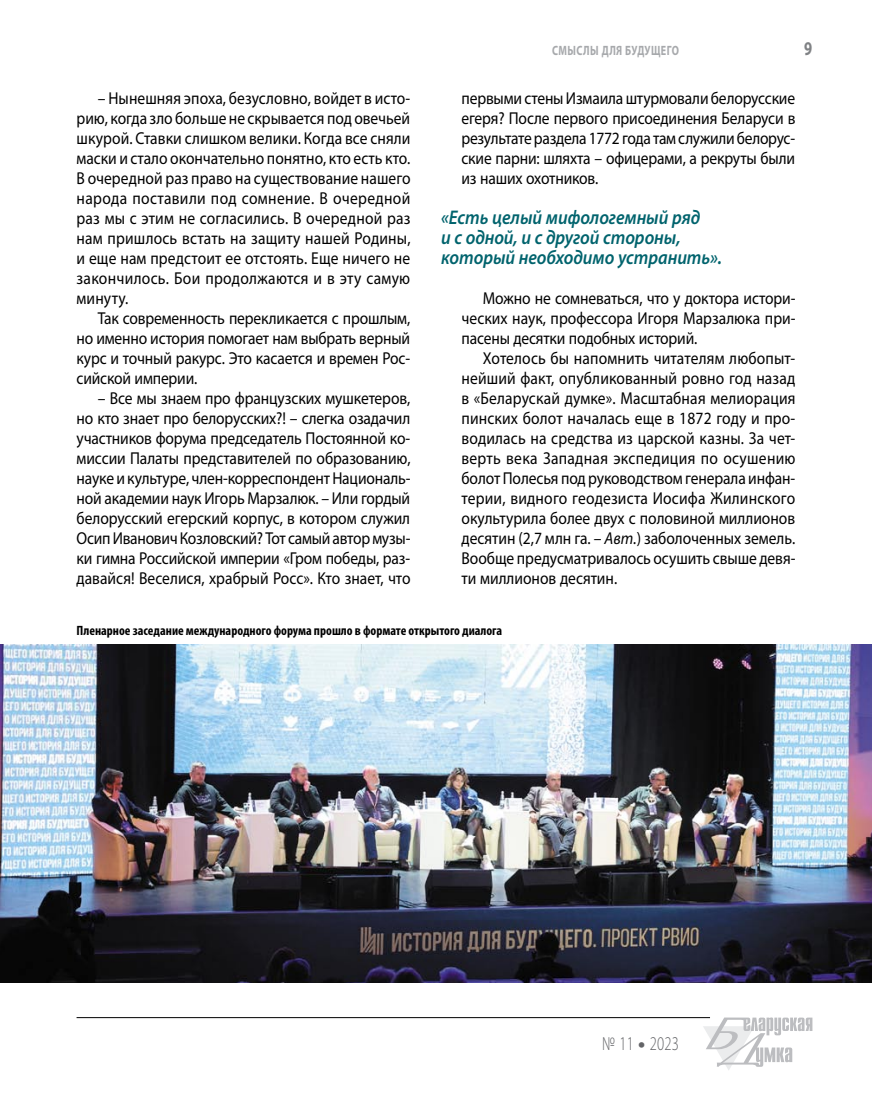
<style>
.page{position:relative;width:872px;height:1106px;background:#fff}
.page>*{position:absolute;margin:0;border:0;box-sizing:border-box;transform-origin:0 0}
.t1{font:italic 600 19.8px/20px "Myriad Pro";letter-spacing:-.005em;color:#00636d;scale:.9 1}
.t2{font:300 19.5px "Myriad Pro";letter-spacing:.02em;color:#636467;scale:.75 1}
.t3{font:700 19.5px "Myriad Pro";color:#808285;scale:.75 1}
.t4{font:17.25px/20px "Myriad Pro";letter-spacing:-.005em;color:#000;text-align:justify;scale:.9 1}
.t5{font:700 condensed 13.5px "Myriad Pro";color:#000}
.t6{font:700 13.5px "Myriad Pro";letter-spacing:.04em;color:#a7a9ac;scale:.75 1}
.s1{font-style:italic}
.s2{font-weight:900}
</style>
<div class="page">
<hr style="left:77px;top:1017px;width:633px;height:1px;background:#000">
<svg style="left:703px;top:1017px;width:109px;height:53px"></svg>
<img style="left:0;top:645px;width:872px;height:337px">
<p class="t4" style="left:77px;top:88px;width:373px;text-indent:21px">– Нынешняя эпоха, безусловно, войдет в исто&shy;рию, когда зло больше не скрывается под овечьей шкурой. Ставки слишком велики. Когда все сняли маски и стало окончательно понятно, кто есть кто.<br>В очередной раз право на существование нашего народа поставили под сомнение. В очередной раз мы с этим не согласились. В очередной раз нам пришлось встать на защиту нашей Родины, и еще нам предстоит ее отстоять. Еще ничего не закончилось. Бои продолжаются и в эту самую минуту.</p>
<p class="t4" style="left:77px;top:308px;width:372px;text-indent:21px">Так современность перекликается с прошлым, но именно история помогает нам выбрать верный курс и точный ракурс. Это касается и времен Рос&shy;сийской империи.</p>
<p class="t4" style="left:77px;top:388px;width:373px;text-indent:21px">– Все мы знаем про французских мушкетеров, но кто знает про белорусских?! – слегка озадачил участников форума председатель Постоянной ко&shy;миссии Палаты представителей по образованию, науке и культуре, член-корреспондент Националь&shy;ной академии наук Игорь Марзалюк. – Или гордый белорусский егерский корпус, в котором служил Осип Иванович Козловский? Тот самый автор музы&shy;ки гимна Российской империи «Гром победы, раз&shy;давайся! Веселися, храбрый Росс». Кто знает, что</p>
<p class="t6" style="left:552px;top:42px;width:170px">Смыслы для будущего</p>
<p class="t4" style="left:461px;top:88px;width:372px">первыми стены Измаила штурмовали белорусские егеря? После первого присоединения Беларуси в результате раздела 1772 года там служили белорус&shy;ские парни: шляхта – офицерами, а рекруты были из наших охотников.</p>
<p class="t3" style="left:804px;top:36px;width:12px">9</p>
<p class="t1" style="left:441px;top:207px;width:314px">«Есть целый мифологемный ряд<br>и с одной, и с другой стороны, который необходимо устранить».</p>
<p class="t4" style="left:461px;top:288px;width:373px;text-indent:21px">Можно не сомневаться, что у доктора истори&shy;ческих наук, профессора Игоря Марзалюка при&shy;пасены десятки подобных историй.</p>
<p class="t4" style="left:461px;top:348px;width:373px;text-indent:21px">Хотелось бы напомнить читателям любопыт&shy;нейший факт, опубликованный ровно год назад в «Беларускай думке». Масштабная мелиорация пинских болот началась еще в 1872 году и про&shy;водилась на средства из царской казны. За чет&shy;верть века Западная экспедиция по осушению болот Полесья под руководством генерала инфан&shy;терии, видного геодезиста Иосифа Жилинского окультурила более двух с половиной миллионов десятин (2,7 млн га. – <span class="s1">Авт.</span>) заболоченных земель.<br>Вообще предусматривалось осушить свыше девя&shy;ти миллионов десятин.</p>
<p class="t5" style="left:77px;top:622px;width:427px">Пленарное заседание международного форума прошло в формате открытого диалога</p>
<p class="t2" style="left:602px;top:1032px;width:104px">№ 11 <span class="s2">•</span> 2023</p>
</div>
